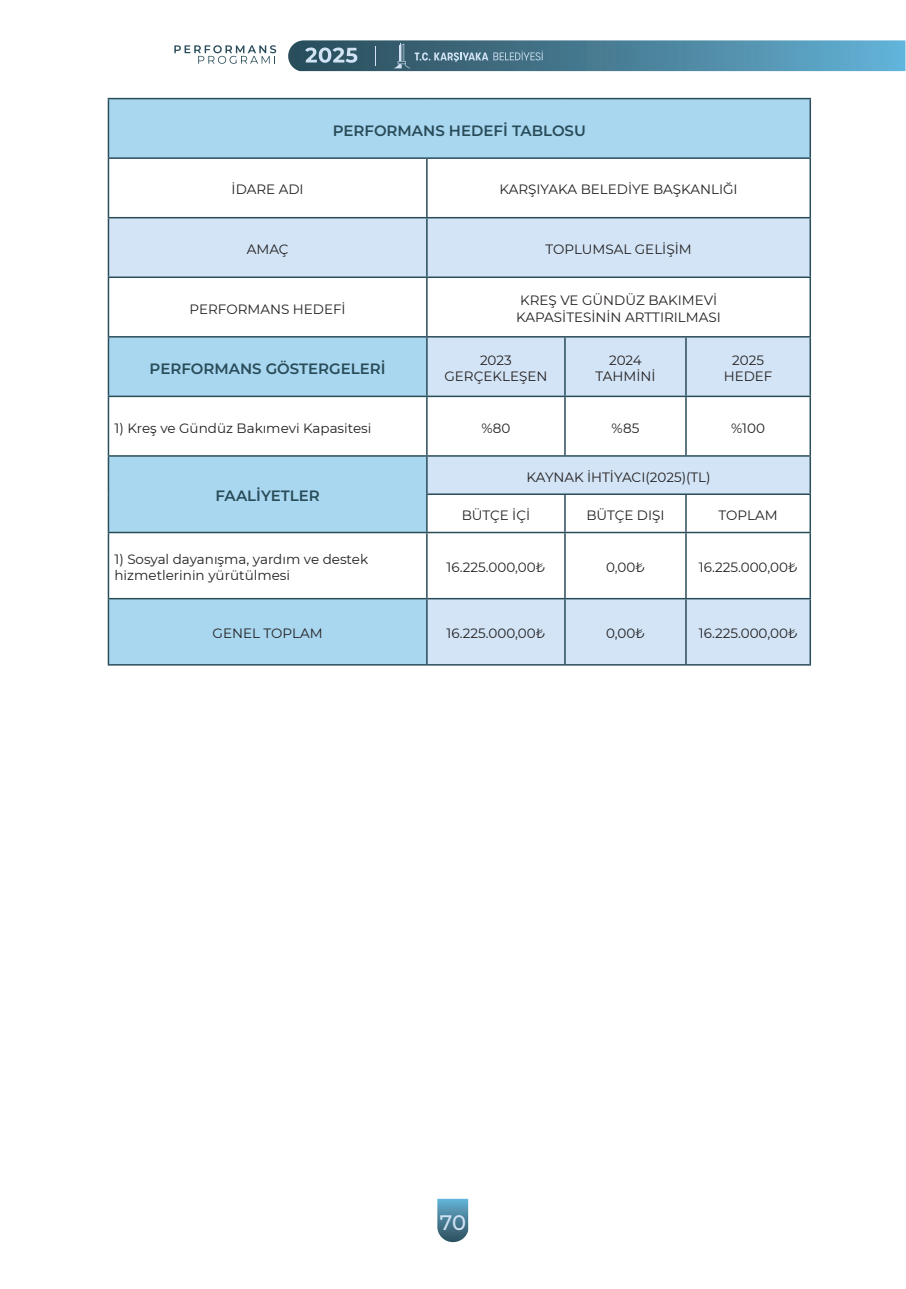
<style>
.page{position:relative;width:906px;height:1289px;background:#fff}
.page>*{position:absolute;margin:0;border:0;box-sizing:border-box;transform-origin:0 0}
.t1{font:500 21px "Montserrat";color:#d1e2f4}
.t2{font:600 15px "Montserrat";color:#294c59}
.t3{font:13.5px/16.2px "Montserrat";color:#231f20;text-align:center}
</style>
<div class="page">
<svg style="left:437px;top:1198px;width:31px;height:44px"></svg>
<svg style="left:174px;top:45px;width:102px;height:19px"></svg>
<svg style="left:288px;top:40px;width:617px;height:31px"></svg>
<svg style="left:109px;top:99px;width:700px;height:118px;fill:#aad7f0"></svg>
<svg style="left:109px;top:218px;width:700px;height:446px"></svg>
<hr style="left:108px;top:98px;width:319px;height:1px;background:#294c59">
<hr style="left:108px;top:99px;width:1px;height:58px;background:#294c59">
<hr style="left:427px;top:98px;width:138px;height:1px;background:#294c59">
<hr style="left:565px;top:98px;width:121px;height:1px;background:#294c59">
<hr style="left:686px;top:98px;width:125px;height:1px;background:#294c59">
<hr style="left:809px;top:99px;width:2px;height:58px;background:#294c59">
<hr style="left:108px;top:157px;width:319px;height:2px;background:#294c59">
<hr style="left:108px;top:159px;width:1px;height:58px;background:#294c59">
<hr style="left:427px;top:157px;width:138px;height:2px;background:#294c59">
<hr style="left:426px;top:159px;width:1px;height:58px;background:#294c59">
<hr style="left:565px;top:157px;width:121px;height:2px;background:#294c59">
<hr style="left:686px;top:157px;width:125px;height:2px;background:#294c59">
<hr style="left:809px;top:159px;width:2px;height:58px;background:#294c59">
<hr style="left:108px;top:217px;width:319px;height:1px;background:#294c59">
<hr style="left:108px;top:218px;width:1px;height:58px;background:#294c59">
<hr style="left:427px;top:217px;width:138px;height:1px;background:#294c59">
<hr style="left:426px;top:218px;width:1px;height:58px;background:#294c59">
<hr style="left:565px;top:217px;width:121px;height:1px;background:#294c59">
<hr style="left:686px;top:217px;width:125px;height:1px;background:#294c59">
<hr style="left:809px;top:218px;width:2px;height:58px;background:#294c59">
<hr style="left:108px;top:276px;width:319px;height:2px;background:#294c59">
<hr style="left:108px;top:278px;width:1px;height:58px;background:#294c59">
<hr style="left:427px;top:276px;width:138px;height:2px;background:#294c59">
<hr style="left:426px;top:278px;width:1px;height:58px;background:#294c59">
<hr style="left:565px;top:276px;width:121px;height:2px;background:#294c59">
<hr style="left:686px;top:276px;width:125px;height:2px;background:#294c59">
<hr style="left:809px;top:278px;width:2px;height:58px;background:#294c59">
<hr style="left:108px;top:336px;width:319px;height:1px;background:#294c59">
<hr style="left:108px;top:337px;width:1px;height:58px;background:#294c59">
<hr style="left:427px;top:336px;width:138px;height:1px;background:#294c59">
<hr style="left:426px;top:337px;width:1px;height:58px;background:#294c59">
<hr style="left:565px;top:336px;width:121px;height:1px;background:#294c59">
<hr style="left:564px;top:337px;width:2px;height:58px;background:#294c59">
<hr style="left:686px;top:336px;width:125px;height:1px;background:#294c59">
<hr style="left:685px;top:337px;width:1px;height:58px;background:#294c59">
<hr style="left:809px;top:337px;width:2px;height:58px;background:#294c59">
<hr style="left:108px;top:395px;width:319px;height:2px;background:#294c59">
<hr style="left:108px;top:397px;width:1px;height:58px;background:#294c59">
<hr style="left:427px;top:395px;width:138px;height:2px;background:#294c59">
<hr style="left:426px;top:397px;width:1px;height:58px;background:#294c59">
<hr style="left:565px;top:395px;width:121px;height:2px;background:#294c59">
<hr style="left:564px;top:397px;width:2px;height:58px;background:#294c59">
<hr style="left:686px;top:395px;width:125px;height:2px;background:#294c59">
<hr style="left:685px;top:397px;width:1px;height:58px;background:#294c59">
<hr style="left:809px;top:397px;width:2px;height:58px;background:#294c59">
<hr style="left:108px;top:455px;width:319px;height:1px;background:#294c59">
<hr style="left:108px;top:456px;width:1px;height:38px;background:#294c59">
<hr style="left:108px;top:494px;width:1px;height:37px;background:#294c59">
<hr style="left:427px;top:455px;width:138px;height:1px;background:#294c59">
<hr style="left:426px;top:456px;width:1px;height:37px;background:#294c59">
<hr style="left:565px;top:455px;width:121px;height:1px;background:#294c59">
<hr style="left:686px;top:455px;width:125px;height:1px;background:#294c59">
<hr style="left:809px;top:456px;width:2px;height:37px;background:#294c59">
<hr style="left:426px;top:493px;width:139px;height:2px;background:#294c59">
<hr style="left:426px;top:495px;width:1px;height:36px;background:#294c59">
<hr style="left:565px;top:493px;width:121px;height:2px;background:#294c59">
<hr style="left:564px;top:495px;width:2px;height:36px;background:#294c59">
<hr style="left:686px;top:493px;width:125px;height:2px;background:#294c59">
<hr style="left:685px;top:495px;width:1px;height:36px;background:#294c59">
<hr style="left:809px;top:495px;width:2px;height:36px;background:#294c59">
<hr style="left:108px;top:531px;width:319px;height:2px;background:#294c59">
<hr style="left:108px;top:533px;width:1px;height:65px;background:#294c59">
<hr style="left:427px;top:531px;width:138px;height:2px;background:#294c59">
<hr style="left:426px;top:533px;width:1px;height:65px;background:#294c59">
<hr style="left:565px;top:531px;width:121px;height:2px;background:#294c59">
<hr style="left:564px;top:533px;width:2px;height:65px;background:#294c59">
<hr style="left:686px;top:531px;width:125px;height:2px;background:#294c59">
<hr style="left:685px;top:533px;width:1px;height:65px;background:#294c59">
<hr style="left:809px;top:533px;width:2px;height:65px;background:#294c59">
<hr style="left:108px;top:598px;width:319px;height:1px;background:#294c59">
<hr style="left:108px;top:599px;width:1px;height:65px;background:#294c59">
<hr style="left:427px;top:598px;width:138px;height:1px;background:#294c59">
<hr style="left:426px;top:599px;width:1px;height:65px;background:#294c59">
<hr style="left:565px;top:598px;width:121px;height:1px;background:#294c59">
<hr style="left:564px;top:599px;width:2px;height:65px;background:#294c59">
<hr style="left:686px;top:598px;width:125px;height:1px;background:#294c59">
<hr style="left:685px;top:599px;width:1px;height:65px;background:#294c59">
<hr style="left:809px;top:599px;width:2px;height:65px;background:#294c59">
<hr style="left:108px;top:664px;width:319px;height:1px;background:#294c59">
<hr style="left:427px;top:664px;width:138px;height:1px;background:#294c59">
<hr style="left:565px;top:664px;width:121px;height:1px;background:#294c59">
<hr style="left:686px;top:664px;width:125px;height:1px;background:#294c59">
<p class="t2" style="left:333px;top:120px;width:255px">PERFORMANS HEDEFİ TABLOSU</p>
<p class="t3" style="left:232px;top:181px;width:74px">İDARE ADI</p>
<p class="t3" style="left:499px;top:181px;width:240px">KARŞIYAKA BELEDİYE BAŞKANLIĞI</p>
<p class="t3" style="left:247px;top:241px;width:43px">AMAÇ</p>
<p class="t3" style="left:545px;top:241px;width:148px">TOPLUMSAL GELİŞİM</p>
<p class="t3" style="left:190px;top:300px;width:158px">PERFORMANS HEDEFİ</p>
<p class="t3" style="left:516px;top:292px;width:206px;text-align:left">KREŞ VE GÜNDÜZ BAKIMEVİ<br>KAPASİTESİNİN ARTTIRILMASI</p>
<p class="t2" style="left:150px;top:358px;width:238px">PERFORMANS GÖSTERGELERİ</p>
<p class="t3" style="left:444px;top:351px;width:104px">2023<br>GERÇEKLEŞEN</p>
<p class="t3" style="left:595px;top:351px;width:61px">2024<br>TAHMİNİ</p>
<p class="t3" style="left:724px;top:351px;width:50px">2025<br>HEDEF</p>
<p class="t3" style="left:114px;top:419px;width:258px">1) Kreş ve Gündüz Bakımevi Kapasitesi</p>
<p class="t3" style="left:481px;top:419px;width:31px">%80</p>
<p class="t3" style="left:611px;top:419px;width:29px">%85</p>
<p class="t3" style="left:731px;top:419px;width:35px">%100</p>
<p class="t2" style="left:215px;top:485px;width:106px">FAALİYETLER</p>
<p class="t3" style="left:526px;top:468px;width:185px">KAYNAK İHTİYACI(2025)(TL)</p>
<p class="t3" style="left:462px;top:506px;width:70px">BÜTÇE İÇİ</p>
<p class="t3" style="left:586px;top:506px;width:80px">BÜTÇE DIŞI</p>
<p class="t3" style="left:718px;top:506px;width:61px">TOPLAM</p>
<p class="t3" style="left:114px;top:550px;width:255px;text-align:left">1) Sosyal dayanışma, yardım ve destek hizmetlerinin yürütülmesi</p>
<p class="t3" style="left:446px;top:558px;width:100px">16.225.000,00₺</p>
<p class="t3" style="left:606px;top:558px;width:40px">0,00₺</p>
<p class="t3" style="left:699px;top:558px;width:100px">16.225.000,00₺</p>
<p class="t3" style="left:213px;top:625px;width:112px">GENEL TOPLAM</p>
<p class="t3" style="left:446px;top:625px;width:100px">16.225.000,00₺</p>
<p class="t3" style="left:606px;top:625px;width:40px">0,00₺</p>
<p class="t3" style="left:699px;top:625px;width:100px">16.225.000,00₺</p>
<h1 class="t1" style="left:440px;top:1207px;width:28px">70</h1>
</div>
